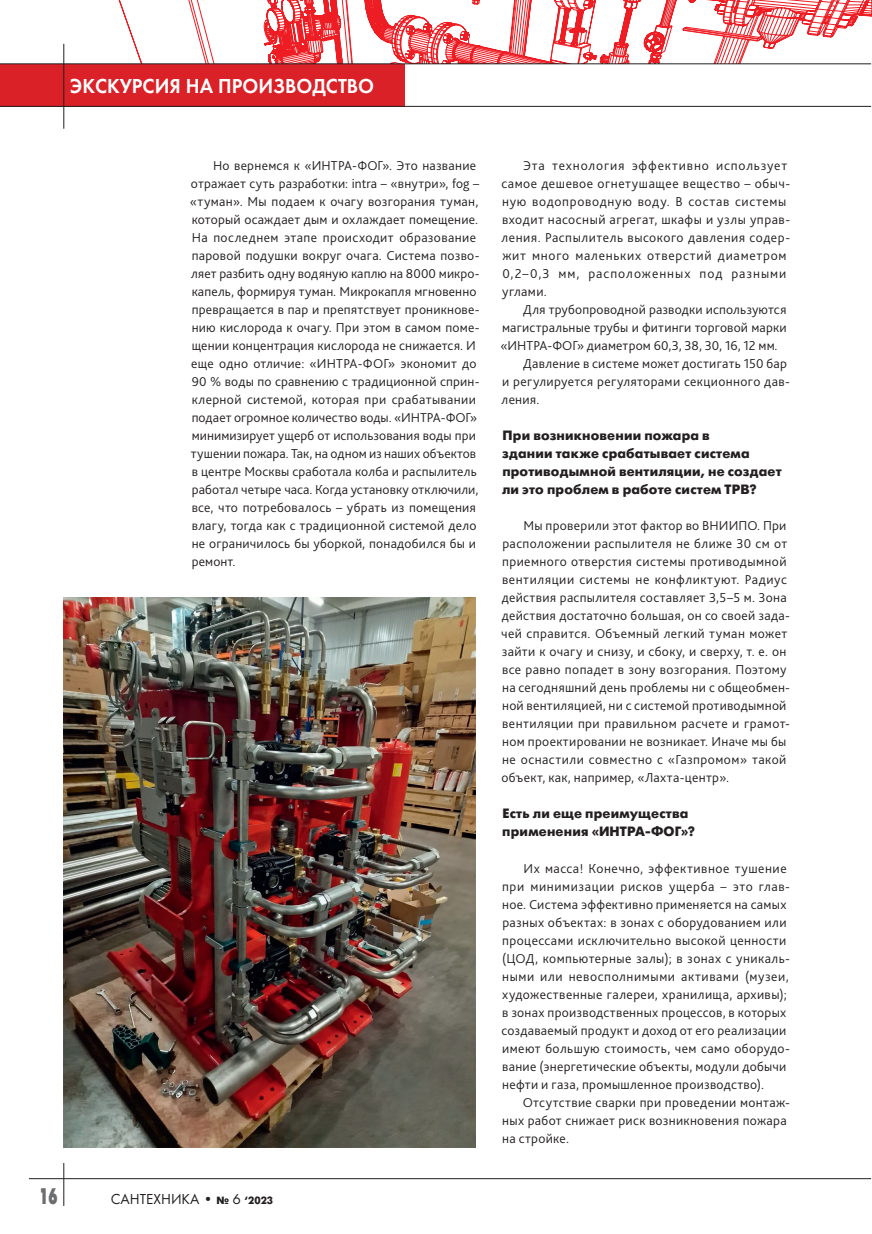
<style>
.page{position:relative;width:872px;height:1234px;background:#fff}
.page>*{position:absolute;margin:0;border:0;box-sizing:border-box;transform-origin:0 0}
.t1{font:22.5px "Futura Futuris XC";color:#6c6d70;scale:.6 1}
.t2{font:21px "Futura Demi";color:#fff;scale:.95 1}
.t3{font:15px "Futura";color:#231f20}
.t4{font:300 13.5px/18px "Bliss Pro";letter-spacing:.02em;color:#231f20}
.t5{font:300 13.5px/18px "Bliss Pro";letter-spacing:.05em;color:#231f20}
.t6{font:700 13.5px/18px "Futura Futuris";letter-spacing:.015em;color:#231f20}
.s1{font-family:"Futura Futuris";font-weight:700;font-size:10.5px}
</style>
<div class="page">
<svg style="left:404px;top:64px;width:368px;height:27px"></svg>
<svg style="left:188px;top:0;width:681px;height:63px"></svg>
<div style="left:0;top:64px;width:404px;height:42px;background:#da2128"></div>
<hr style="left:0;top:63px;width:871px;height:1px;background:#231f20">
<hr style="left:0;top:106px;width:871px;height:1px;background:#231f20">
<hr style="left:63px;top:44px;width:1px;height:85px;background:#231f20">
<hr style="left:29px;top:1177px;width:842px;height:1px;background:#231f20">
<hr style="left:63px;top:1162px;width:1px;height:43px;background:#231f20">
<img style="left:63px;top:597px;width:413px;height:549px">
<h2 class="t2" style="left:70px;top:73px;width:321px">ЭКСКУРСИЯ НА ПРОИЗВОДСТВО</h2>
<p class="t4" style="left:190px;top:156px;width:291px;text-indent:23px">Но вернемся к «ИНТРА-ФОГ». Это название отражает суть разработки: intra – «внутри», fog – «туман». Мы подаем к очагу возгорания туман, который осаждает дым и охлаждает помещение.<br>На последнем этапе происходит образование паровой подушки вокруг очага. Система позво&shy;ляет разбить одну водяную каплю на 8000 микро&shy;капель, формируя туман. Микрокапля мгновенно превращается в пар и препятствует проникнове&shy;нию кислорода к очагу. При этом в самом поме&shy;щении концентрация кислорода не снижается. И еще одно отличие: «ИНТРА-ФОГ» экономит до 90 % воды по сравнению с традиционной сприн&shy;клерной системой, которая при срабатывании подает огромное количество воды. «ИНТРА-ФОГ» минимизирует ущерб от использования воды при тушении пожара. Так, на одном из наших объектов в центре Москвы сработала колба и распылитель работал четыре часа. Когда установку отключили, все, что потребовалось – убрать из помещения влагу, тогда как с традиционной системой дело не ограничилось бы уборкой, понадобился бы и ремонт.</p>
<p class="t5" style="left:501px;top:156px;width:290px;text-indent:22px">Эта технология эффективно использует самое дешевое огнетушащее вещество – обыч&shy;ную водопроводную воду. В состав системы входит насосный агрегат, шкафы и узлы управ&shy;ления. Распылитель высокого давления содер&shy;жит много маленьких отверстий диаметром 0,2–0,3 мм, расположенных под разными углами.</p>
<p class="t4" style="left:523px;top:300px;width:265px">Для трубопроводной разводки используются</p>
<p class="t4" style="left:502px;top:318px;width:286px">магистральные трубы и фитинги торговой марки</p>
<p class="t4" style="left:500px;top:336px;width:279px">«ИНТРА-ФОГ» диаметром 60,3, 38, 30, 16, 12 мм.</p>
<p class="t4" style="left:523px;top:354px;width:265px">Давление в системе может достигать 150 бар</p>
<p class="t4" style="left:502px;top:372px;width:289px">и регулируется регуляторами секционного дав-</p>
<p class="t4" style="left:501px;top:390px;width:39px">ления.</p>
<p class="t6" style="left:502px;top:427px;width:281px">При возникновении пожара в<br>здании также срабатывает система противодымной вентиляции, не создает ли это проблем в работе систем ТРВ?</p>
<p class="t4" style="left:501px;top:516px;width:290px;text-indent:22px">Мы проверили этот фактор во ВНИИПО. При расположении распылителя не ближе 30 см от приемного отверстия системы противодымной вентиляции системы не конфликтуют. Радиус действия распылителя составляет 3,5–5 м. Зона действия достаточно большая, он со своей зада&shy;чей справится. Объемный легкий туман может зайти к очагу и снизу, и сбоку, и сверху, т. е. он все равно попадет в зону возгорания. Поэтому на сегодняшний день проблемы ни с общеобмен&shy;ной вентиляцией, ни с системой противодымной вентиляции при правильном расчете и грамот&shy;ном проектировании не возникает. Иначе мы бы не оснастили совместно с «Газпромом» такой объект, как, например, «Лахта-центр».</p>
<p class="t6" style="left:502px;top:804px;width:194px">Есть ли еще преимущества применения «ИНТРА-ФОГ»?</p>
<p class="t4" style="left:501px;top:858px;width:290px;text-indent:22px">Их масса! Конечно, эффективное тушение при минимизации рисков ущерба – это глав&shy;ное. Система эффективно применяется на самых разных объектах: в зонах с оборудованием или процессами исключительно высокой ценности (ЦОД, компьютерные залы); в зонах с уникаль&shy;ными или невосполнимыми активами (музеи, художественные галереи, хранилища, архивы); в зонах производственных процессов, в которых создаваемый продукт и доход от его реализации имеют большую стоимость, чем само оборудо&shy;вание (энергетические объекты, модули добычи нефти и газа, промышленное производство).</p>
<p class="t4" style="left:502px;top:1092px;width:289px;text-indent:21px">Отсутствие сварки при проведении монтаж&shy;ных работ снижает риск возникновения пожара на стройке.</p>
<h1 class="t1" style="left:39px;top:1183px;width:32px">16</h1>
<p class="t3" style="left:111px;top:1189px;width:164px">САНТЕХНИКА • <span class="s1">№</span> 6 <span class="s1">‘2023</span></p>
</div>
